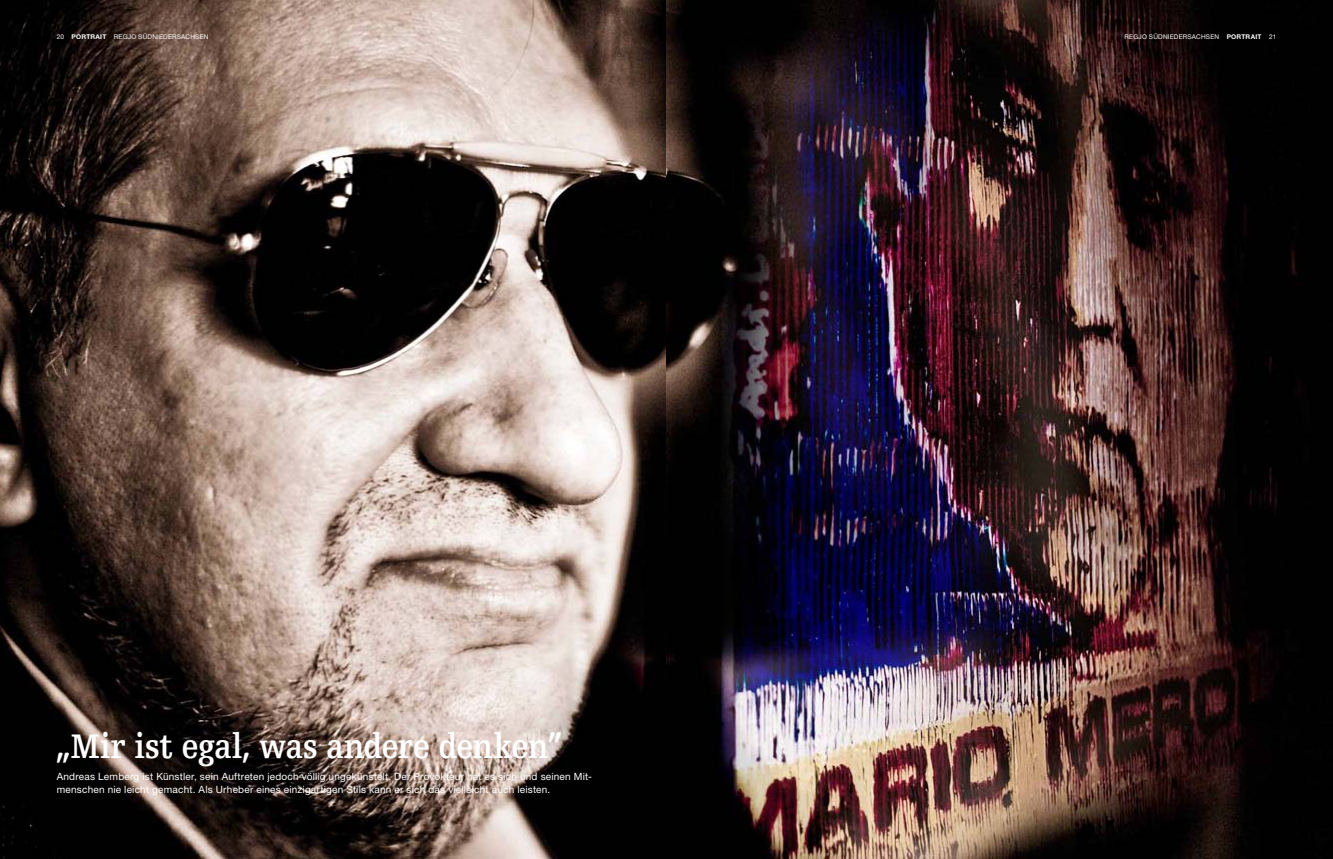
<style>
.page{position:relative;width:1333px;height:859px;background:#fff}
.page>*{position:absolute;margin:0;border:0;box-sizing:border-box;transform-origin:0 0}
.t1{font:700 36px "Egyptienne F";letter-spacing:-.015em;color:#fff;scale:.85 1}
.t2{font:10px/13px "Helvetica Neue LT";letter-spacing:.02em;color:#fff}
.t3{font:6.5px "Helvetica Neue LT";letter-spacing:.03em;color:#fff}
.s1{font-weight:700}
</style>
<div class="page">
<img style="left:0;top:0;width:1332px;height:859px">
<p class="t3" style="left:57px;top:33px;width:153px">20 <span class="s1">PORTRAIT</span> regjo südniedersa chsen</p>
<p class="t3" style="left:1124px;top:33px;width:153px">regjo südniedersa chsen <span class="s1">PORTRAIT</span> 21</p>
<h1 class="t1" style="left:54px;top:726px;width:600px">„Mir ist egal, was andere denken”</h1>
<p class="t2" style="left:57px;top:770px;width:537px">Andreas Lemberg ist Künstler, sein Auftreten jedoch völlig ungekünstelt. Der Provokteur hat es sich und seinen Mit&shy;menschen nie leicht gemacht. Als Urheber eines einzigartigen Stils kann er sich das vielleicht auch leisten.</p>
</div>
